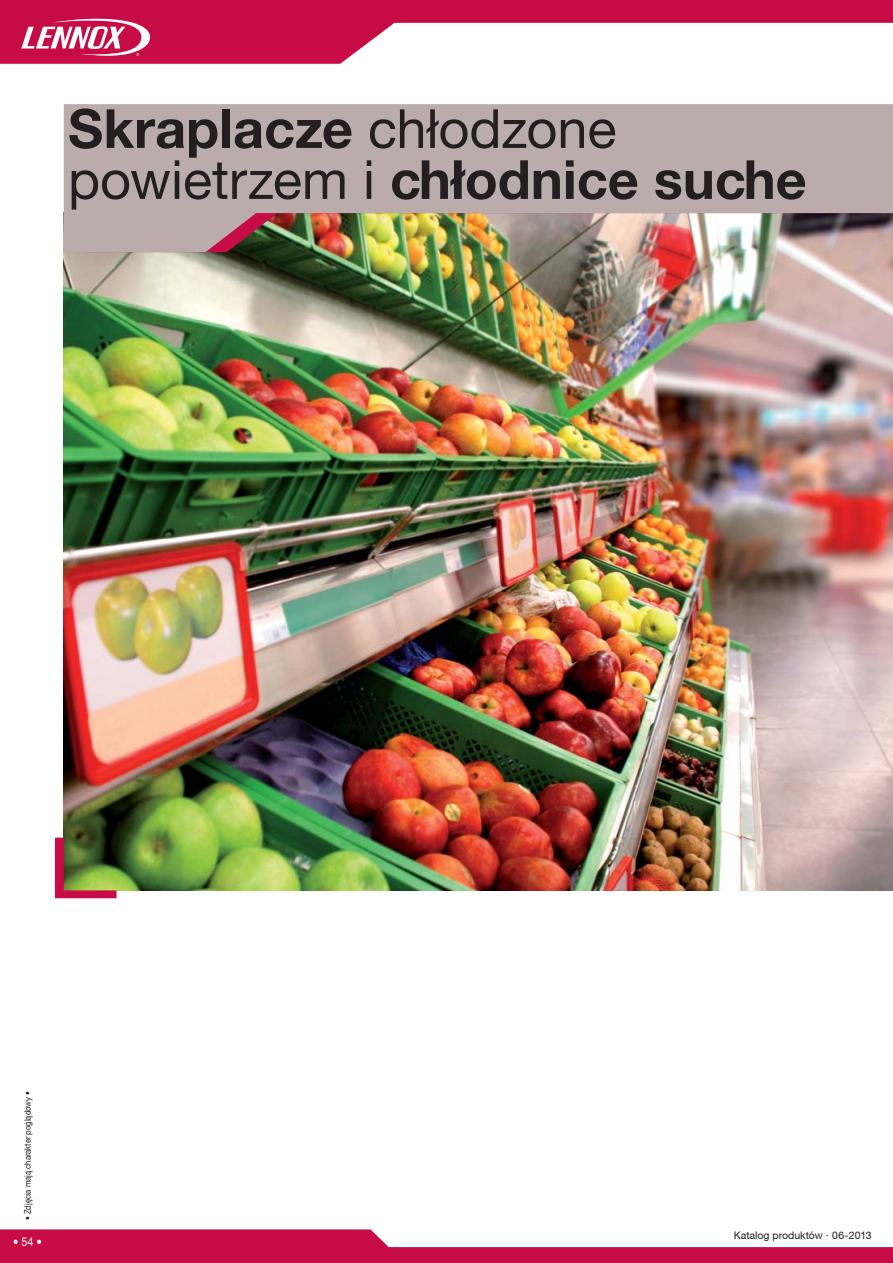
<style>
.page{position:relative;width:893px;height:1263px;background:#fff}
.page>*{position:absolute;margin:0;border:0;box-sizing:border-box;transform-origin:0 0}
.t1{font:700 54px/51px "Helvetica Neue CE";color:#231f20}
.t2{font:12px "Helvetica Neue CE";color:#fff;scale:.9 1}
.t3{font:10.5px "Helvetica Neue CE";color:#231f20}
.t4{font:9px "Helvetica Neue CE";color:#231f20;scale:.85 1}
.s1{font-weight:400}
</style>
<div class="page">
<svg style="left:0;top:1229px;width:893px;height:34px"></svg>
<svg style="left:0;top:0;width:893px;height:64px;fill:#c60b46"></svg>
<svg style="left:21px;top:13px;width:131px;height:47px"></svg>
<img style="left:64px;top:252px;width:829px;height:639px">
<img style="left:64px;top:104px;width:829px;height:148px">
<svg style="left:55px;top:838px;width:61px;height:60px;background:#745b35"></svg>
<p class="t1" style="left:68px;top:108px;width:740px">Skraplacze <span class="s1">ch³odzone powietrzem i</span> ch³odnice suche</p>
<p class="t4" style="left:24px;top:1220px;width:153px;rotate:-90deg">• Zdjêcia maj¹ charakter pogl¹dowy •</p>
<p class="t2" style="left:13px;top:1238px;width:34px">• 54 •</p>
<p class="t3" style="left:734px;top:1231px;width:139px">Katalog produktów · 06-2013</p>
</div>
